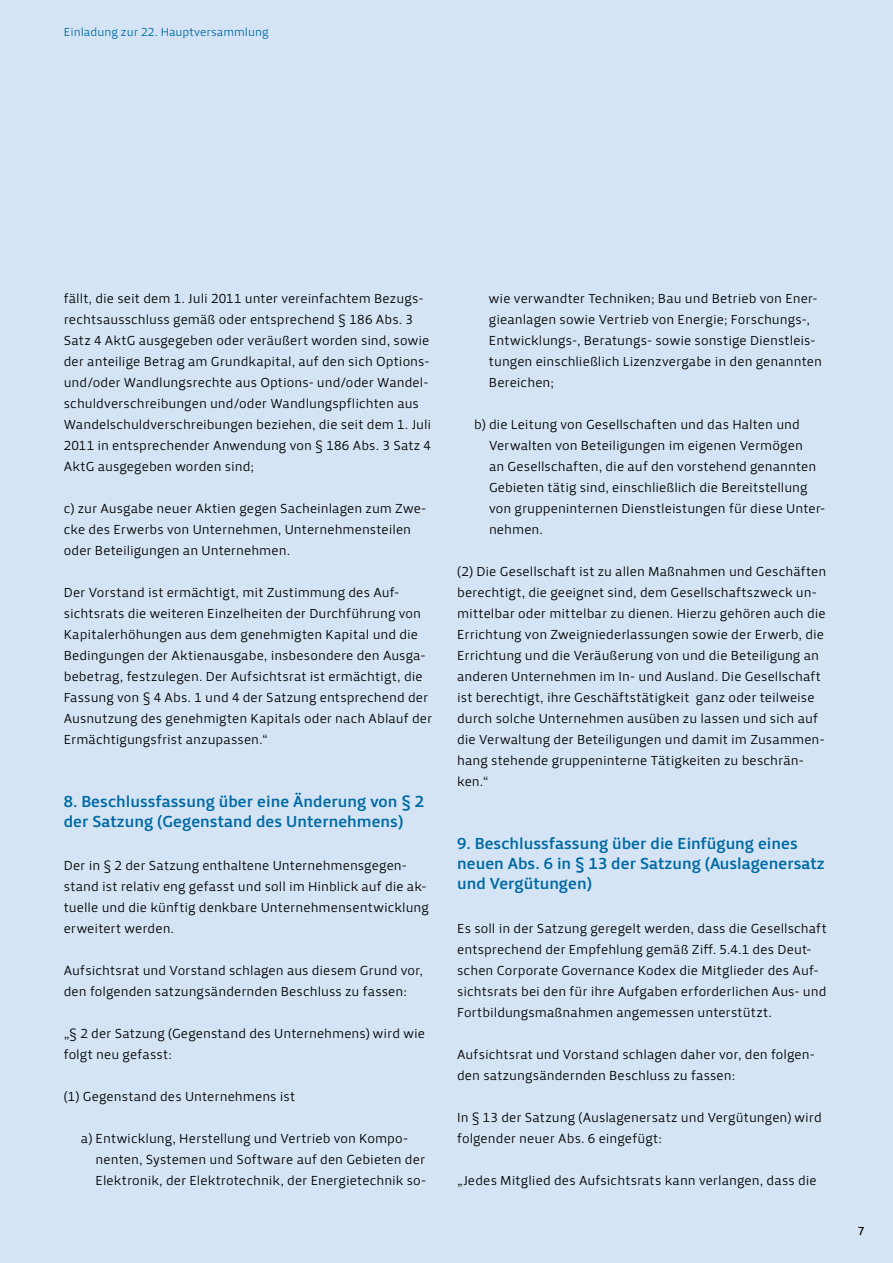
<style>
.page{position:relative;width:893px;height:1263px;background:#d4e4f4}
.page>*{position:absolute;margin:0;border:0;box-sizing:border-box;transform-origin:0 0}
.t1{font:16.5px/19.8px "Priva Pro Three";color:#006aa4}
.t2{font:13.5px/21px "Priva Pro One";color:#000}
.t3{font:12px "Priva Pro One";color:#006aa4}
.t4{font:12px "Priva Pro Two";color:#000}
</style>
<div class="page">
<p class="t3" style="left:64px;top:25px;width:206px">Einladung zur 22. Hauptversammlung</p>
<p class="t2" style="left:64px;top:288px;width:369px">fällt, die seit dem 1. Juli 2011 unter vereinfachtem Bezugs&shy;rechtsausschluss gemäß oder entsprechend § 186 Abs. 3<br>Satz 4 AktG ausgegeben oder veräußert worden sind, sowie der anteilige Betrag am Grundkapital, auf den sich Options&shy;und/oder Wandlungsrechte aus Options- und/oder Wandel&shy;schuldverschreibungen und/oder Wandlungspflichten aus Wandelschuldverschreibungen beziehen, die seit dem 1. Juli 2011 in entsprechender Anwendung von § 186 Abs. 3 Satz 4<br>AktG ausgegeben worden sind;</p>
<p class="t2" style="left:64px;top:498px;width:364px">c) zur Ausgabe neuer Aktien gegen Sacheinlagen zum Zwe&shy;cke des Erwerbs von Unternehmen, Unternehmensteilen oder Beteiligungen an Unternehmen.</p>
<p class="t2" style="left:64px;top:582px;width:370px">Der Vorstand ist ermächtigt, mit Zustimmung des Auf&shy;sichtsrats die weiteren Einzelheiten der Durchführung von Kapitalerhöhungen aus dem genehmigten Kapital und die Bedingungen der Aktienausgabe, insbesondere den Ausga&shy;bebetrag, festzulegen. Der Aufsichtsrat ist ermächtigt, die Fassung von § 4 Abs. 1 und 4 der Satzung entsprechend der Ausnutzung des genehmigten Kapitals oder nach Ablauf der Ermächtigungsfrist anzupassen.“</p>
<p class="t1" style="left:64px;top:792px;width:362px">8. Beschlussfassung über eine Änderung von § 2 der Satzung (Gegenstand des Unternehmens)</p>
<p class="t2" style="left:64px;top:855px;width:367px">Der in § 2 der Satzung enthaltene Unternehmensgegen&shy;stand ist relativ eng gefasst und soll im Hinblick auf die ak&shy;tuelle und die künftig denkbare Unternehmensentwicklung erweitert werden.</p>
<p class="t2" style="left:64px;top:960px;width:361px">Aufsichtsrat und Vorstand schlagen aus diesem Grund vor, den folgenden satzungsändernden Beschluss zu fassen:</p>
<p class="t2" style="left:64px;top:1023px;width:363px">„§ 2 der Satzung (Gegenstand des Unternehmens) wird wie folgt neu gefasst:</p>
<p class="t2" style="left:64px;top:1086px;width:233px">(1) Gegenstand des Unternehmens ist</p>
<p class="t2" style="left:96px;top:1128px;width:332px;text-indent:-15px">a) Entwicklung, Herstellung und Vertrieb von Kompo&shy;nenten, Systemen und Software auf den Gebieten der<br>Elektronik, der Elektrotechnik, der Energietechnik so-</p>
<p class="t2" style="left:489px;top:288px;width:335px">wie verwandter Techniken; Bau und Betrieb von Ener&shy;gieanlagen sowie Vertrieb von Energie; Forschungs-, Entwicklungs-, Beratungs- sowie sonstige Dienstleis&shy;tungen einschließlich Lizenzvergabe in den genannten Bereichen;</p>
<p class="t2" style="left:489px;top:414px;width:338px;text-indent:-15px">b) die Leitung von Gesellschaften und das Halten und Verwalten von Beteiligungen im eigenen Vermögen<br>an Gesellschaften, die auf den vorstehend genannten Gebieten tätig sind, einschließlich die Bereitstellung von gruppeninternen Dienstleistungen für diese Unter&shy;nehmen.</p>
<p class="t2" style="left:457px;top:561px;width:371px">(2) Die Gesellschaft ist zu allen Maßnahmen und Geschäften berechtigt, die geeignet sind, dem Gesellschaftszweck un&shy;mittelbar oder mittelbar zu dienen. Hierzu gehören auch die Errichtung von Zweigniederlassungen sowie der Erwerb, die Errichtung und die Veräußerung von und die Beteiligung an anderen Unternehmen im In- und Ausland. Die Gesellschaft ist berechtigt, ihre Geschäftstätigkeit ganz oder teilweise durch solche Unternehmen ausüben zu lassen und sich auf die Verwaltung der Beteiligungen und damit im Zusammen&shy;hang stehende gruppeninterne Tätigkeiten zu beschrän&shy;ken.“</p>
<p class="t1" style="left:457px;top:834px;width:369px">9. Beschlussfassung über die Einfügung eines neuen Abs. 6 in § 13 der Satzung (Auslagenersatz und Vergütungen)</p>
<p class="t2" style="left:457px;top:918px;width:371px">Es soll in der Satzung geregelt werden, dass die Gesellschaft entsprechend der Empfehlung gemäß Ziff. 5.4.1 des Deut&shy;schen Corporate Governance Kodex die Mitglieder des Auf&shy;sichtsrats bei den für ihre Aufgaben erforderlichen Aus- und Fortbildungsmaßnahmen angemessen unterstützt.</p>
<p class="t2" style="left:457px;top:1044px;width:359px">Aufsichtsrat und Vorstand schlagen daher vor, den folgen&shy;den satzungsändernden Beschluss zu fassen:</p>
<p class="t2" style="left:457px;top:1107px;width:366px">In § 13 der Satzung (Auslagenersatz und Vergütungen) wird folgender neuer Abs. 6 eingefügt:</p>
<p class="t2" style="left:457px;top:1170px;width:361px">„Jedes Mitglied des Aufsichtsrats kann verlangen, dass die</p>
<p class="t4" style="left:858px;top:1224px;width:8px">7</p>
</div>
